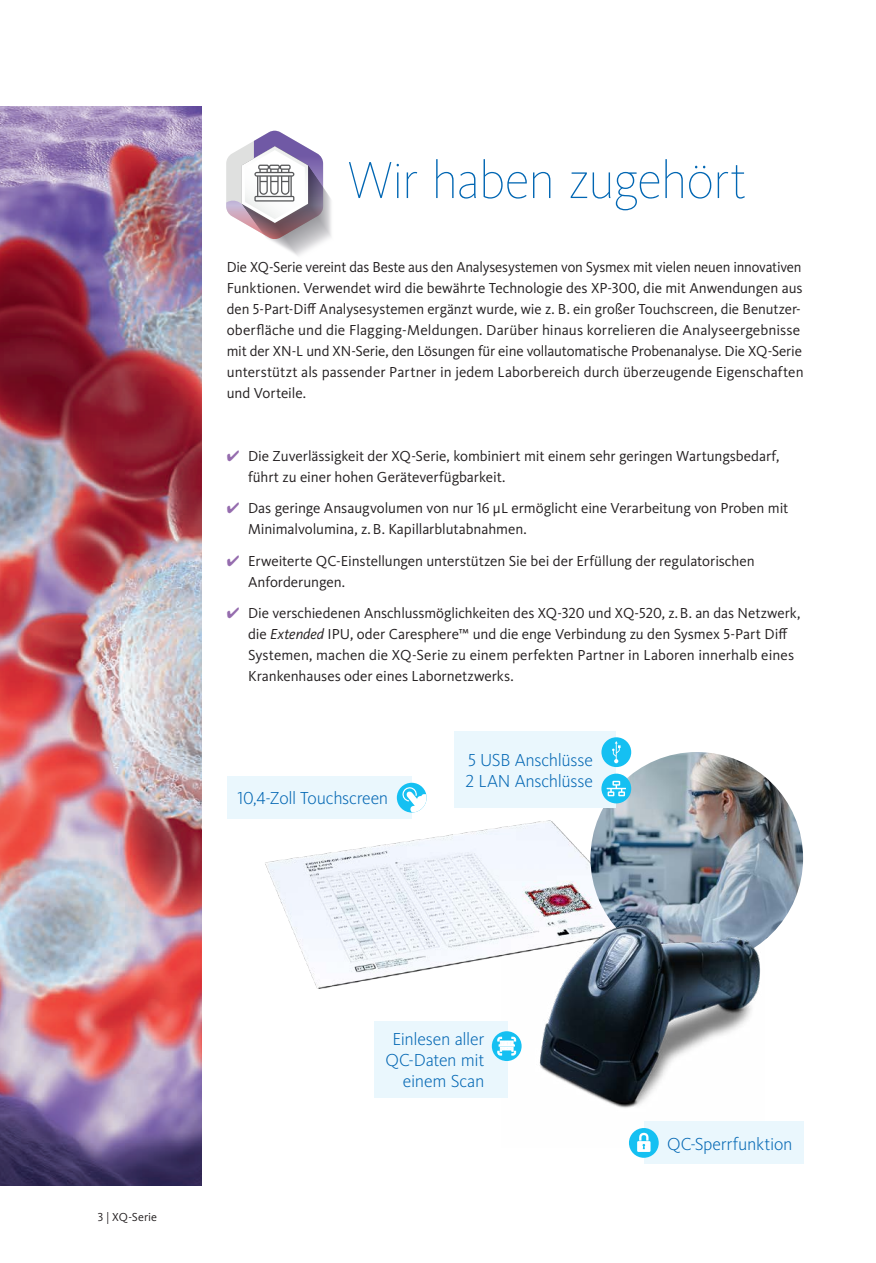
<style>
.page{position:relative;width:876px;height:1263px;background:#fff}
.page>*{position:absolute;margin:0;border:0;box-sizing:border-box;transform-origin:0 0}
.t1{font:100 54px "Kievit Pro";letter-spacing:-.03em;color:#0166b3}
.t2{font:300 18px/21px "Kievit Pro";letter-spacing:-.015em;color:#0166b3;text-align:right}
.t3{font:15px/21px "Kievit Pro";letter-spacing:-.005em;color:#231f20}
.t4{font:12px "Kievit Pro";letter-spacing:.005em;color:#231f20}
.s1{color:#956cae}
.s2{font-style:italic}
</style>
<div class="page">
<img style="left:265px;top:755px;width:486px;height:324px">
<img style="left:0;top:106px;width:201px;height:1079px">
<img style="left:590px;top:752px;width:213px;height:213px;border-radius:106px">
<img style="left:502px;top:916px;width:263px;height:223px">
<svg style="left:226px;top:130px;width:105px;height:126px"></svg>
<div style="left:375px;top:1020px;width:133px;height:77px;background:#eaf7fd"></div>
<svg style="left:492px;top:1031px;width:30px;height:30px"></svg>
<svg style="left:498px;top:1037px;width:18px;height:18px"></svg>
<div style="left:644px;top:1122px;width:160px;height:42px;background:#eaf7fd"></div>
<div style="left:629px;top:1128px;width:30px;height:30px;background:#15c0f2;border-radius:50%"></div>
<svg style="left:637px;top:1133px;width:13px;height:19px"></svg>
<div style="left:454px;top:731px;width:162px;height:77px;background:#eaf7fd"></div>
<div style="left:601px;top:774px;width:30px;height:29px;background:#15c0f2;border-radius:50%"></div>
<svg style="left:607px;top:781px;width:19px;height:15px"></svg>
<div style="left:601px;top:737px;width:30px;height:30px;background:#15c0f2;border-radius:50%"></div>
<svg style="left:612px;top:741px;width:9px;height:22px"></svg>
<div style="left:227px;top:776px;width:185px;height:43px;background:#eaf7fd"></div>
<div style="left:397px;top:783px;width:30px;height:29px;background:#15c0f2;border-radius:50%"></div>
<svg style="left:403px;top:787px;width:24px;height:25px"></svg>
<h1 class="t1" style="left:347px;top:148px;width:401px">Wir haben zugehört</h1>
<p class="t3" style="left:227px;top:256px;width:578px">Die XQ-Serie vereint das Beste aus den Analysesystemen von Sysmex mit vielen neuen innovativen Funktionen. Verwendet wird die bewährte Technologie des XP-300, die mit Anwendungen aus den 5-Part-Diff Analysesystemen ergänzt wurde, wie z. B. ein großer Touchscreen, die Benutzer&shy;oberfläche und die Flagging-Meldungen. Darüber hinaus korrelieren die Analyseergebnisse mit der XN-L und XN-Serie, den Lösungen für eine vollautomatische Probenanalyse. Die XQ-Serie unterstützt als passender Partner in jedem Laborbereich durch überzeugende Eigenschaften und Vorteile.</p>
<p class="t3" style="left:248px;top:445px;width:533px;text-indent:-21px"><span class="s1">✔</span> Die Zuverlässigkeit der XQ-Serie, kombiniert mit einem sehr geringen Wartungsbedarf, führt zu einer hohen Geräteverfügbarkeit.</p>
<p class="t3" style="left:248px;top:497px;width:542px;text-indent:-21px"><span class="s1">✔</span> Das geringe Ansaugvolumen von nur 16 μL ermöglicht eine Verarbeitung von Proben mit<br>Minimalvolumina, z.B. Kapillarblutabnahmen.</p>
<p class="t3" style="left:248px;top:550px;width:508px;text-indent:-21px"><span class="s1">✔</span> Erweiterte QC-Einstellungen unterstützen Sie bei der Erfüllung der regulatorischen<br>Anforderungen.</p>
<p class="t3" style="left:248px;top:602px;width:554px;text-indent:-21px"><span class="s1">✔</span> Die verschiedenen Anschlussmöglichkeiten des XQ-320 und XQ-520, z.B. an das Netzwerk, die <span class="s2">Extended</span> IPU, oder Caresphere™ und die enge Verbindung zu den Sysmex 5-Part Diff Systemen, machen die XQ-Serie zu einem perfekten Partner in Laboren innerhalb eines Krankenhauses oder eines Labornetzwerks.</p>
<p class="t2" style="left:237px;top:788px;width:152px">10,4-Zoll Touchscreen</p>
<p class="t2" style="left:465px;top:749px;width:129px;text-align:left">5 USB Anschlüsse<br>2 LAN Anschlüsse</p>
<p class="t4" style="left:98px;top:1210px;width:61px">3 | XQ-Serie</p>
<p class="t2" style="left:385px;top:1028px;width:100px">Einlesen aller<br>QC-Daten mit einem Scan</p>
<p class="t2" style="left:667px;top:1133px;width:127px">QC-Sperrfunktion</p>
</div>
